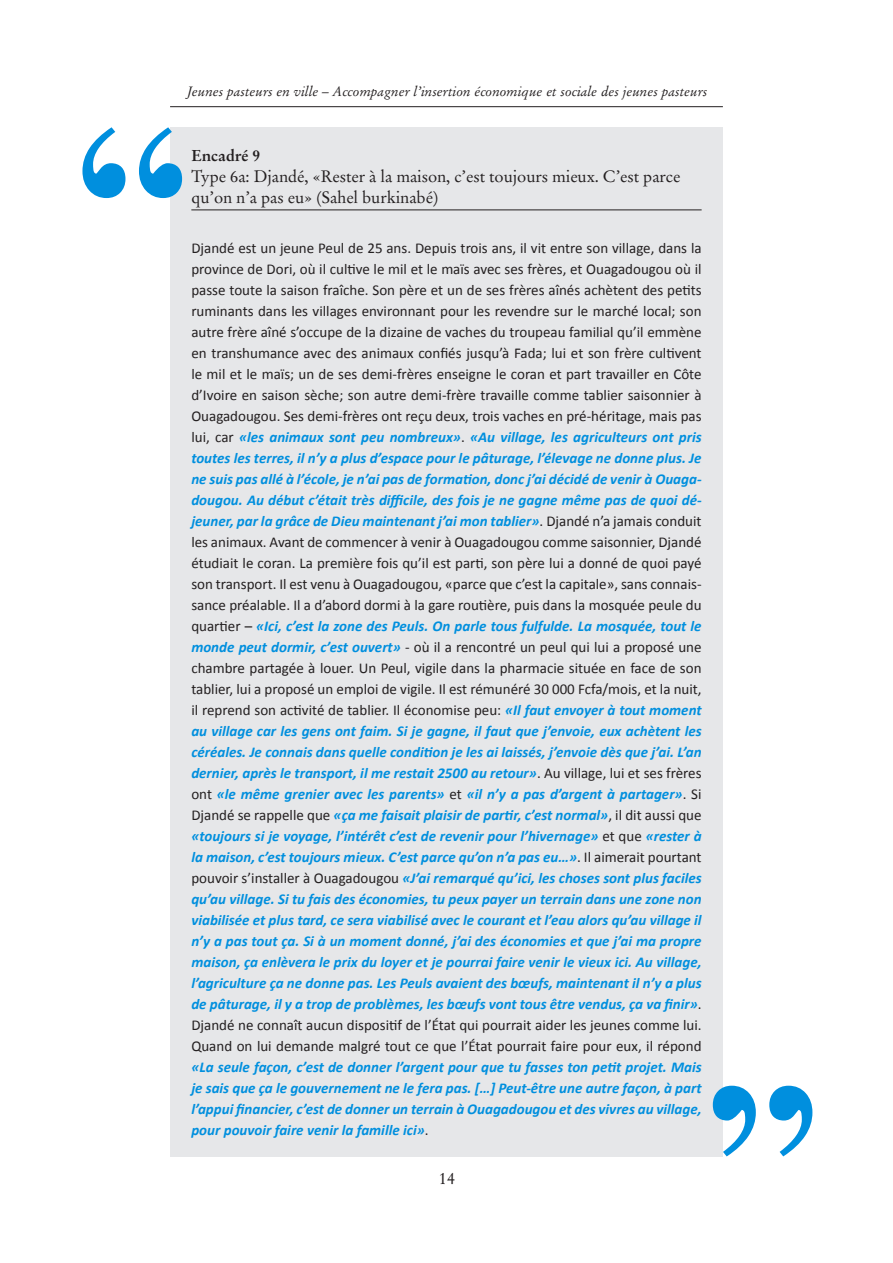
<style>
.page{position:relative;width:893px;height:1263px;background:#fff}
.page>*{position:absolute;margin:0;border:0;box-sizing:border-box;transform-origin:0 0}
.BoxTitle{font:16.5px/21px "Stempel Garamond LT Std";letter-spacing:-.005em;color:#231f20}
.BoxTitle-2{font:700 15.75px "Stempel Garamond LT Std";letter-spacing:-.005em;color:#231f20}
.BoxNewPara1{font:italic 700 15px/21px "Calibri";color:#008fde;text-align:justify}
.t1{font:italic 13.5px "Stempel Garamond LT Std";color:#231f20}
.s1{font-weight:400;font-style:normal;color:#231f20}
</style>
<div class="page">
<hr style="left:170px;top:106px;width:553px;height:1px;background:#231f20">
<div style="left:170px;top:127px;width:553px;height:1029px;background:#e6e7e9"></div>
<hr style="left:191px;top:209px;width:511px;height:1px;background:#231f20">
<svg style="left:82px;top:127px;width:100px;height:71px"></svg>
<svg style="left:713px;top:1086px;width:99px;height:70px"></svg>
<p class="t1" style="left:187px;top:84px;width:522px">Jeunes pasteurs en ville – Accompagner l’insertion économique et sociale des jeunes pasteurs</p>
<p class="BoxTitle-2" style="left:191px;top:146px;width:70px">Encadré 9</p>
<p class="BoxTitle" style="left:191px;top:166px;width:491px">Type 6a: Djandé, «Rester à la maison, c’est toujours mieux. C’est parce qu’on n’a pas eu» (Sahel burkinabé)</p>
<p class="BoxNewPara1" style="left:191px;top:237px;width:512px"><span class="s1">Djandé est un jeune Peul de 25 ans. Depuis trois ans, il vit entre son village, dans la province de Dori, où il cultive le mil et le maïs avec ses frères, et Ouagadougou où il passe toute la saison fraîche. Son père et un de ses frères aînés achètent des petits ruminants dans les villages environnant pour les revendre sur le marché local; son autre frère aîné s’occupe de la dizaine de vaches du troupeau familial qu’il emmène en transhumance avec des animaux confiés jusqu’à Fada; lui et son frère cultivent le mil et le maïs; un de ses demi-frères enseigne le coran et part travailler en Côte d’Ivoire en saison sèche; son autre demi-frère travaille comme tablier saisonnier à Ouagadougou. Ses demi-frères ont reçu deux, trois vaches en pré-héritage, mais pas lui, car</span> «les animaux sont peu nombreux»<span class="s1">.</span> «Au village, les agriculteurs ont pris toutes les terres, il n’y a plus d’espace pour le pâturage, l’élevage ne donne plus. Je ne suis pas allé à l’école, je n’ai pas de formation, donc j’ai décidé de venir à Ouaga&shy;dougou. Au début c’était très difficile, des fois je ne gagne même pas de quoi dé&shy;jeuner, par la grâce de Dieu maintenant j’ai mon tablier»<span class="s1">. Djandé n’a jamais conduit les animaux. Avant de commencer à venir à Ouagadougou comme saisonnier, Djandé étudiait le coran. La première fois qu’il est parti, son père lui a donné de quoi payé son transport. Il est venu à Ouagadougou, «parce que c’est la capitale», sans connais&shy;sance préalable. Il a d’abord dormi à la gare routière, puis dans la mosquée peule du quartier –</span> «Ici, c’est la zone des Peuls. On parle tous fulfulde. La mosquée, tout le monde peut dormir, c’est ouvert» <span class="s1">- où il a rencontré un peul qui lui a proposé une chambre partagée à louer. Un Peul, vigile dans la pharmacie située en face de son tablier, lui a proposé un emploi de vigile. Il est rémunéré 30 000 Fcfa/mois, et la nuit, il reprend son activité de tablier. Il économise peu:</span> «Il faut envoyer à tout moment au village car les gens ont faim. Si je gagne, il faut que j’envoie, eux achètent les céréales. Je connais dans quelle condition je les ai laissés, j’envoie dès que j’ai. L’an dernier, après le transport, il me restait 2500 au retour»<span class="s1">. Au village, lui et ses frères ont</span> «le même grenier avec les parents» <span class="s1">et</span> «il n’y a pas d’argent à partager»<span class="s1">. Si Djandé se rappelle que</span> «ça me faisait plaisir de partir, c’est normal»<span class="s1">, il dit aussi que </span>«toujours si je voyage, l’intérêt c’est de revenir pour l’hivernage» <span class="s1">et que</span> «rester à la maison, c’est toujours mieux. C’est parce qu’on n’a pas eu…»<span class="s1">. Il aimerait pourtant pouvoir s’installer à Ouagadougou</span> «J’ai remarqué qu’ici, les choses sont plus faciles qu’au village. Si tu fais des économies, tu peux payer un terrain dans une zone non viabilisée et plus tard, ce sera viabilisé avec le courant et l’eau alors qu’au village il n’y a pas tout ça. Si à un moment donné, j’ai des économies et que j’ai ma propre maison, ça enlèvera le prix du loyer et je pourrai faire venir le vieux ici. Au village, l’agriculture ça ne donne pas. Les Peuls avaient des bœufs, maintenant il n’y a plus de pâturage, il y a trop de problèmes, les bœufs vont tous être vendus, ça va finir»<span class="s1">.<br>Djandé ne connaît aucun dispositif de l’État qui pourrait aider les jeunes comme lui.<br>Quand on lui demande malgré tout ce que l’État pourrait faire pour eux, il répond </span>«La seule façon, c’est de donner l’argent pour que tu fasses ton petit projet. Mais je sais que ça le gouvernement ne le fera pas. […] Peut-être une autre façon, à part l’appui financier, c’est de donner un terrain à Ouagadougou et des vivres au village, pour pouvoir faire venir la famille ici»<span class="s1">.</span></p>
<p class="BoxTitle" style="left:439px;top:1168px;width:18px">14</p>
</div>
